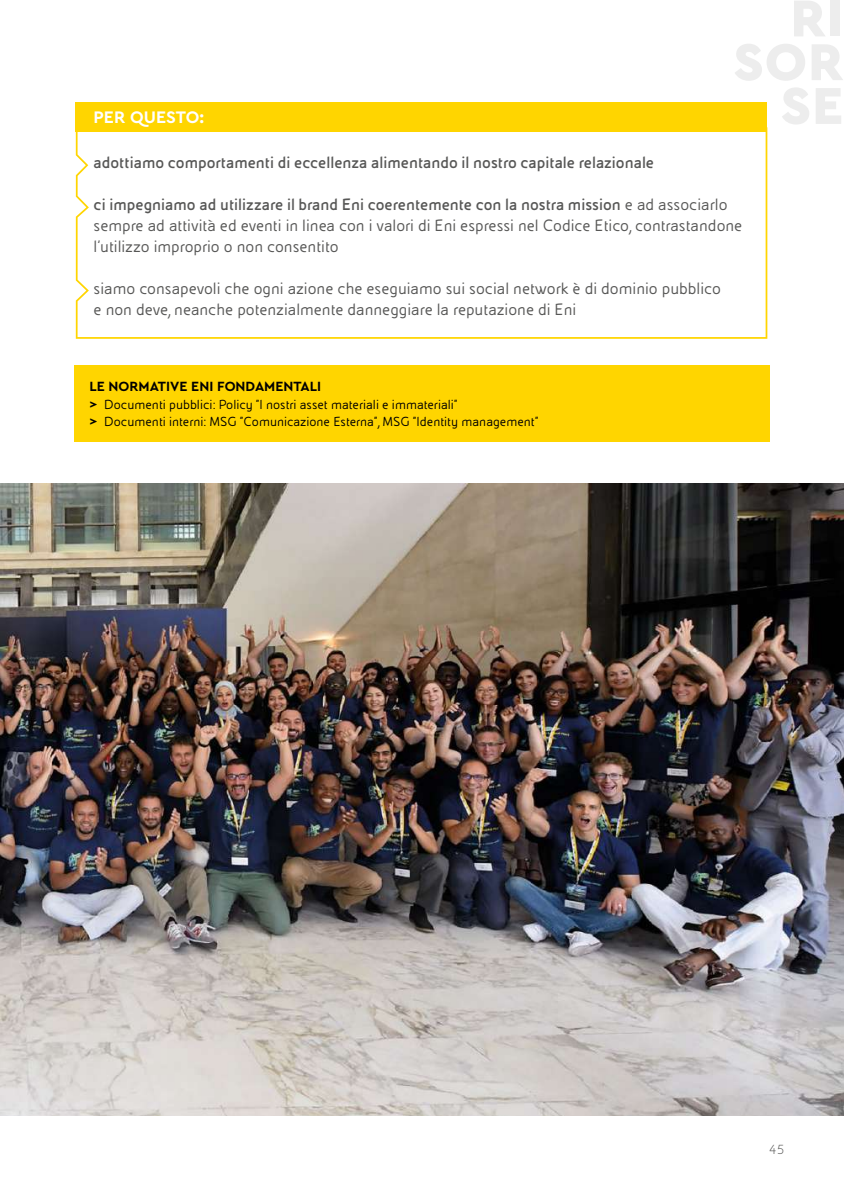
<style>
.page{position:relative;width:844px;height:1191px;background:#fff}
.page>*{position:absolute;margin:0;border:0;box-sizing:border-box;transform-origin:0 0}
.t1{font:17.5px/21px "Eni Exp";color:#575756}
.t2{font:700 17.5px "Eni Exp";color:#575756}
.t3{font:700 17.5px "Cera PRO";color:#fff}
.t4{font:14px/17.5px "Eni Exp";color:#000}
.t5{font:700 14px "Cera PRO";color:#000}
.t6{font:300 14px "Eni Exp";color:#575756}
.s1{font-weight:700}
.s2{font-family:"Cera PRO";font-weight:700}
</style>
<div class="page">
<div style="left:75px;top:102px;width:691px;height:29px;background:#ffd500"></div>
<svg style="left:76px;top:127px;width:691px;height:212px"></svg>
<img style="left:0;top:483px;width:843px;height:632px">
<div style="left:74px;top:365px;width:695px;height:76px;background:#ffd500"></div>
<p class="t3" style="left:94px;top:105px;width:112px">PER QUESTO:</p>
<p class="t2" style="left:94px;top:154px;width:562px">adottiamo comportamenti di eccellenza alimentando il nostro capitale relazionale</p>
<p class="t1" style="left:94px;top:195px;width:650px"><span class="s1">ci impegniamo ad utilizzare il brand Eni coerentemente con la nostra mission</span> e ad associarlo sempre ad attività ed eventi in linea con i valori di Eni espressi nel Codice Etico, contrastandone l’utilizzo improprio o non consentito</p>
<p class="t1" style="left:94px;top:279px;width:628px">siamo consapevoli che ogni azione che eseguiamo sui social network è di dominio pubblico e non deve, neanche potenzialmente danneggiare la reputazione di Eni</p>
<p class="t5" style="left:89px;top:377px;width:233px">LE NORMATIVE ENI FONDAMENTALI</p>
<p class="t4" style="left:89px;top:396px;width:450px"><span class="s2">&gt;</span> Documenti pubblici: Policy “I nostri asset materiali e immateriali”<br><span class="s2">&gt;</span> Documenti interni: MSG “Comunicazione Esterna”, MSG “Identity management”</p>
<p class="t6" style="left:769px;top:1142px;width:16px">45</p>
</div>
